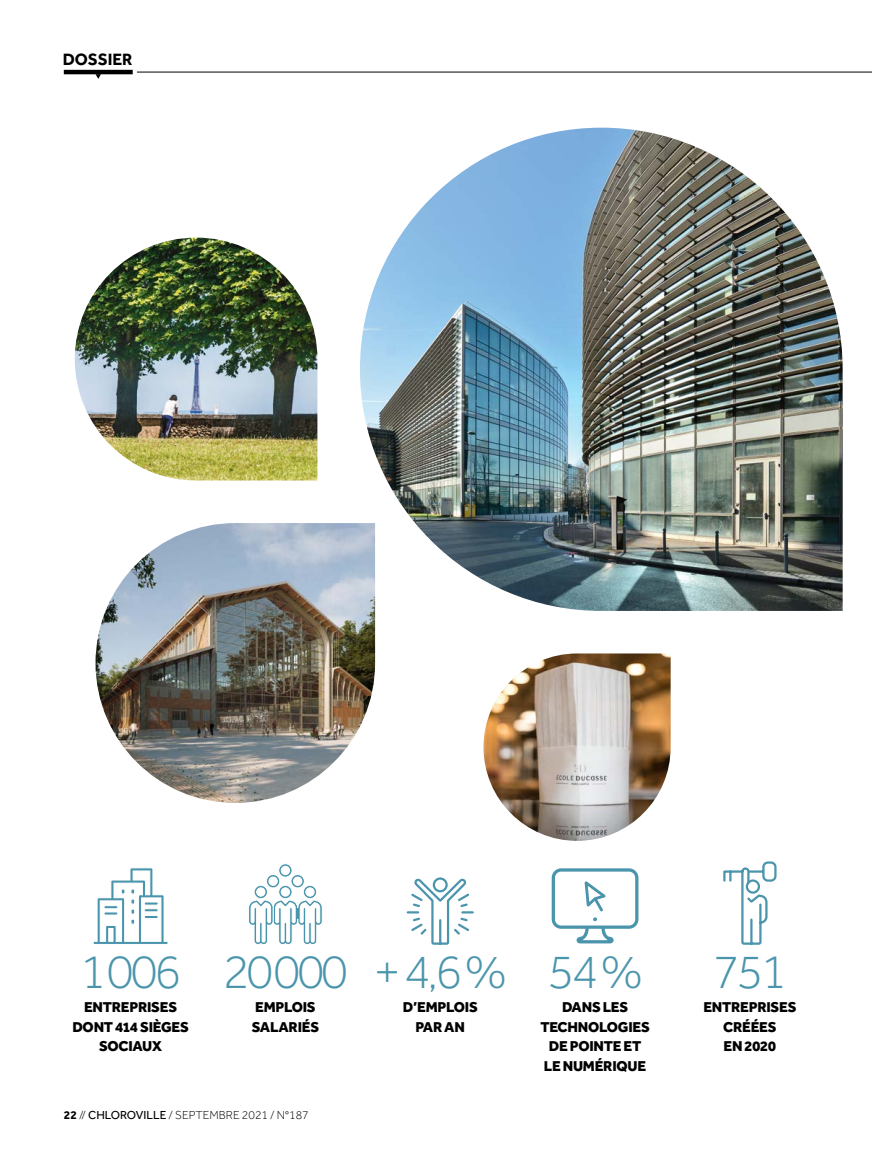
<style>
.page{position:relative;width:872px;height:1149px;background:#fff}
.page>*{position:absolute;margin:0;border:0;box-sizing:border-box;transform-origin:0 0}
.t1{font:300 49.2px "Effra";letter-spacing:-.06em;color:#4b95ac}
.t2{font:700 16.95px "Effra";color:#000}
.t3{font:800 14.7px/19.6px "Effra";letter-spacing:-.015em;color:#000;text-align:center}
.t4{font:300 12px "Effra";color:#000}
.s1{font-weight:700}
.s2{font-weight:400}
</style>
<div class="page">
<hr style="left:137px;top:72px;width:735px;height:1px;background:#000">
<hr style="left:64px;top:70px;width:69px;height:4px;background:#000">
<svg style="left:95px;top:74px;width:6px;height:5px"></svg>
<img style="left:360px;top:128px;width:482px;height:482px">
<svg style="left:249px;top:863px;width:73px;height:81px"></svg>
<svg style="left:551px;top:868px;width:88px;height:76px"></svg>
<svg style="left:406px;top:878px;width:68px;height:67px"></svg>
<div style="left:433px;top:877px;width:15px;height:15px;border:2px solid #4b95ac;border-radius:50%"></div>
<svg style="left:723px;top:861px;width:54px;height:84px"></svg>
<svg style="left:93px;top:868px;width:75px;height:76px"></svg>
<img style="left:95px;top:523px;width:280px;height:279px">
<img style="left:75px;top:237px;width:242px;height:243px">
<img style="left:483px;top:653px;width:187px;height:187px">
<p class="t2" style="left:63px;top:49px;width:71px">DOSSIER</p>
<h1 class="t1" style="left:80px;top:943px;width:103px">1006</h1>
<p class="t3" style="left:72px;top:996px;width:118px">ENTREPRISES<br>DONT 414 SIÈGES<br>SOCIAUX</p>
<h1 class="t1" style="left:223px;top:943px;width:127px">20000</h1>
<p class="t3" style="left:252px;top:996px;width:69px;text-align:left">EMPLOIS<br>SALARIÉS</p>
<p class="t4" style="left:64px;top:1107px;width:246px"><span class="s1">22</span> // <span class="s2">CHLOROVILLE</span> / SEPTEMBRE 2021 / N°187</p>
<h1 class="t1" style="left:374px;top:943px;width:134px">+ 4,6%</h1>
<p class="t3" style="left:403px;top:996px;width:76px">D’EMPLOIS<br>PAR AN</p>
<h1 class="t1" style="left:547px;top:943px;width:96px">54%</h1>
<p class="t3" style="left:540px;top:996px;width:111px">DANS LES<br>TECHNOLOGIES<br>DE POINTE ET<br>LE NUMÉRIQUE</p>
<h1 class="t1" style="left:712px;top:943px;width:76px">751</h1>
<p class="t3" style="left:703px;top:996px;width:94px">ENTREPRISES<br>CRÉÉES<br>EN 2020</p>
</div>
